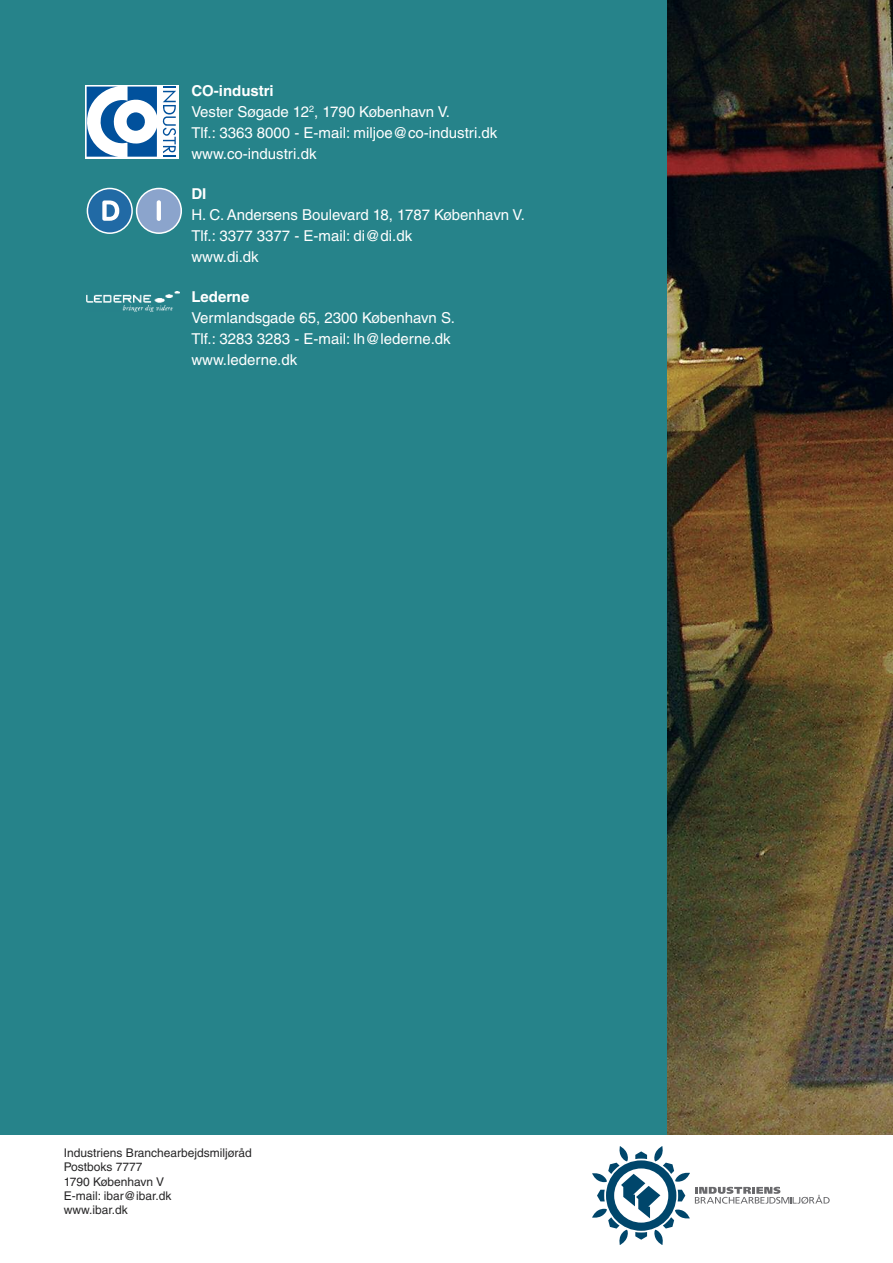
<style>
.page{position:relative;width:893px;height:1263px;background:#fff}
.page>*{position:absolute;margin:0;border:0;box-sizing:border-box;transform-origin:0 0}
.t1{font:15px/21px "Helvetica LT Std";color:#fff}
.t2{font:700 15px "Helvetica LT Std";color:#fff}
.t3{font:12px/14.4px "Helvetica LT Std";color:#272627}
.s1{font-weight:700}
</style>
<div class="page">
<div style="left:0;top:0;width:680px;height:1148px;background:#26838a"></div>
<img style="left:668px;top:0;width:225px;height:1135px">
<div style="left:137px;top:188px;width:44px;height:45px;background:#8ba4cc;border-radius:50%"></div>
<div style="left:136px;top:188px;width:46px;height:46px;border:2px solid #fff;border-radius:50%"></div>
<div style="left:87px;top:188px;width:45px;height:45px;background:#216aa5;border-radius:50%"></div>
<div style="left:87px;top:188px;width:46px;height:46px;border:2px solid #fff;border-radius:50%"></div>
<svg style="left:102px;top:200px;width:17px;height:21px"></svg>
<hr style="left:157px;top:200px;width:4px;height:21px;background:#fff;border-radius:2px">
<img style="left:86px;top:291px;width:94px;height:20px">
<div style="left:85px;top:85px;width:94px;height:73px;background:#fff"></div>
<svg style="left:86px;top:87px;width:71px;height:70px"></svg>
<svg style="left:163px;top:87px;width:13px;height:69px"></svg>
<div style="left:0;top:1135px;width:893px;height:128px;background:#fff"></div>
<svg style="left:592px;top:1146px;width:238px;height:99px"></svg>
<p class="t1" style="left:191px;top:81px;width:308px"><span class="s1">CO-industri<br></span>Vester Søgade 12<sup>2</sup>, 1790 København V.<br>Tlf.: 3363 8000 - E-mail: miljoe@co-industri.dk www.co-industri.dk</p>
<p class="t2" style="left:191px;top:188px;width:16px">DI</p>
<p class="t1" style="left:191px;top:206px;width:335px">H. C. Andersens Boulevard 18, 1787 København V.<br>Tlf.: 3377 3377 - E-mail: di@di.dk<br>www.di.dk</p>
<p class="t2" style="left:191px;top:291px;width:60px">Lederne</p>
<p class="t1" style="left:191px;top:309px;width:265px">Vermlandsgade 65, 2300 København S.<br>Tlf.: 3283 3283 - E-mail: lh@lederne.dk www.lederne.dk</p>
<p class="t3" style="left:64px;top:1146px;width:190px">Industriens Branchearbejdsmiljøråd<br>Postboks 7777<br>1790 København V<br>E-mail: ibar@ibar.dk<br>www.ibar.dk</p>
</div>
